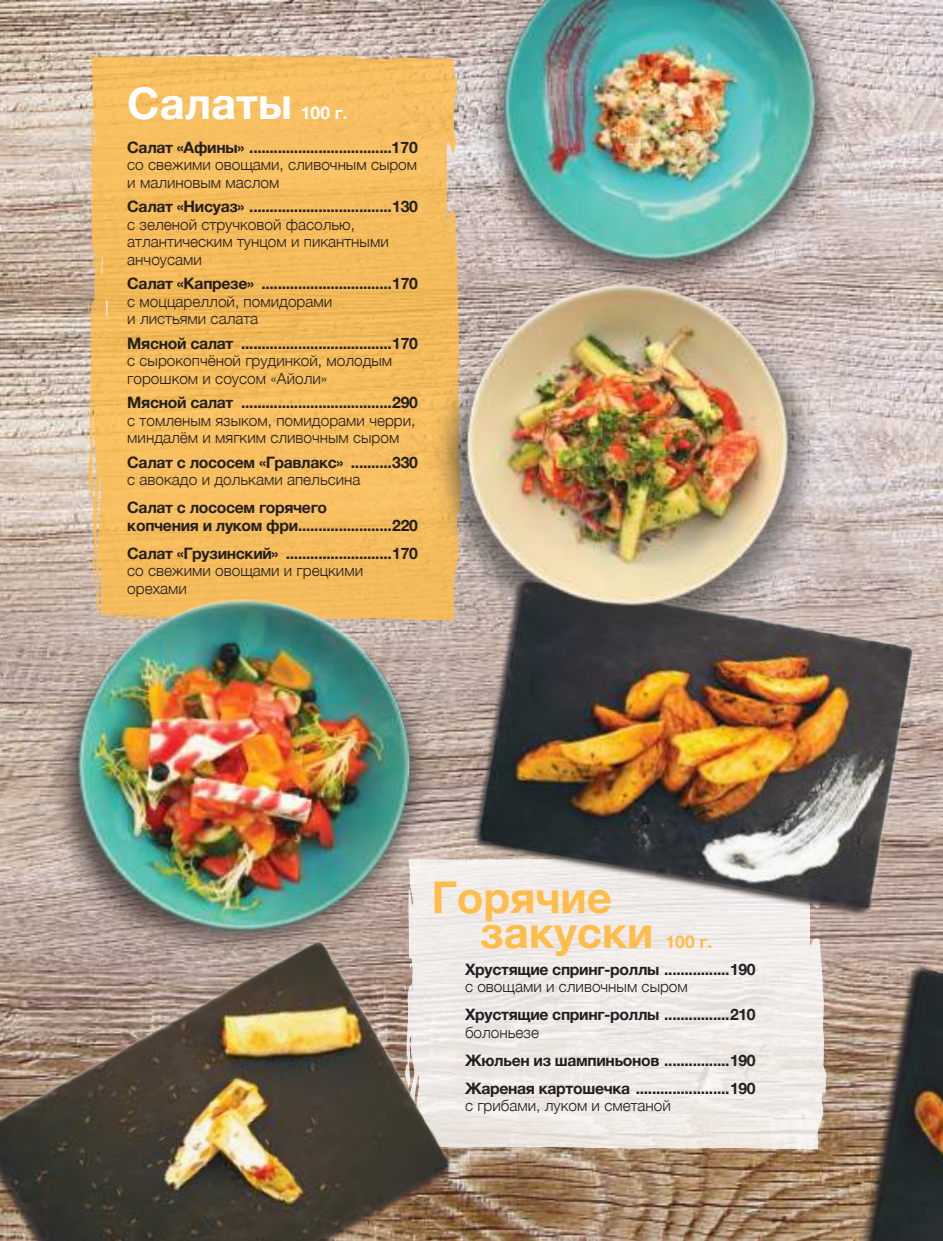
<style>
.page{position:relative;width:943px;height:1241px;background:#fff}
.page>*{position:absolute;margin:0;border:0;box-sizing:border-box;transform-origin:0 0}
.t1{font:700 43.75px/35px "Helvetica Neue";color:#ffbd4b}
.t2{font:700 43.75px "Helvetica Neue";color:#fff}
.t3{font:700 17.5px "Helvetica Neue";color:#fff}
.t4{font:700 17.5px "Helvetica Neue";color:#ffbd4b}
.t5{font:700 15.75px/17.5px "Helvetica Neue";letter-spacing:-.02em;color:#241f1f}
.t6{font:300 15.4px/17.5px "Helvetica Neue";color:#241f1f}
</style>
<div class="page">
<img style="left:0;top:1px;width:943px;height:1239px">
<svg style="left:475px;top:964px;width:351px;height:184px;background:#eee9e5"></svg>
<img style="left:475px;top:554px;width:455px;height:410px">
<img style="left:846px;top:939px;width:97px;height:301px">
<img style="left:918px;top:616px;width:25px;height:489px">
<svg style="left:88px;top:56px;width:351px;height:503px;background:#f5be63"></svg>
<svg style="left:101px;top:206px;width:338px;height:353px;background:#f5bc5d"></svg>
<img style="left:42px;top:559px;width:468px;height:399px">
<img style="left:382px;top:255px;width:458px;height:412px">
<img style="left:0;top:881px;width:475px;height:359px">
<img style="left:439px;top:0;width:440px;height:333px">
<h1 class="t2" style="left:127px;top:69px;width:166px">Салаты</h1>
<p class="t3" style="left:301px;top:99px;width:48px">100 г.</p>
<p class="t5" style="left:127px;top:139px;width:292px">Салат «Афины» ...................................170</p>
<p class="t6" style="left:127px;top:155px;width:291px">со свежими овощами, сливочным сыром и малиновым маслом</p>
<p class="t5" style="left:127px;top:198px;width:292px">Салат «Нисуаз» ...................................130</p>
<p class="t6" style="left:127px;top:214px;width:263px">с зеленой стручковой фасолью, атлантическим тунцом и пикантными анчоусами</p>
<p class="t5" style="left:127px;top:275px;width:292px">Салат «Капрезе» ................................170</p>
<p class="t6" style="left:127px;top:291px;width:206px">с моццареллой, помидорами и листьями салата</p>
<p class="t5" style="left:127px;top:335px;width:292px">Мясной салат .....................................170</p>
<p class="t6" style="left:127px;top:351px;width:266px">с сырокопчёной грудинкой, молодым горошком и соусом «Айоли»</p>
<p class="t5" style="left:127px;top:394px;width:292px">Мясной салат .....................................290</p>
<p class="t6" style="left:127px;top:410px;width:290px">с томленым языком, помидорами черри, миндалём и мягким сливочным сыром</p>
<p class="t5" style="left:127px;top:453px;width:292px">Салат с лососем «Гравлакс» ..........330</p>
<p class="t6" style="left:127px;top:470px;width:235px">с авокадо и дольками апельсина</p>
<p class="t5" style="left:127px;top:499px;width:292px">Салат с лососем горячего<br>копчения и луком фри.......................220</p>
<p class="t5" style="left:127px;top:544px;width:292px">Салат «Грузинский» ..........................170</p>
<p class="t6" style="left:127px;top:560px;width:237px">со свежими овощами и грецкими орехами</p>
<h1 class="t1" style="left:480px;top:880px;width:175px;text-indent:-49px">Горячие закуски</h1>
<p class="t4" style="left:665px;top:927px;width:48px">100 г.</p>
<p class="t5" style="left:465px;top:960px;width:292px">Хрустящие спринг-роллы ................190</p>
<p class="t6" style="left:465px;top:976px;width:224px">с овощами и сливочным сыром</p>
<p class="t5" style="left:465px;top:1006px;width:292px">Хрустящие спринг-роллы ................210</p>
<p class="t6" style="left:465px;top:1022px;width:76px">болоньезе</p>
<p class="t5" style="left:465px;top:1046px;width:292px;line-height:28px">Жюльен из шампиньонов ................190<br>Жареная картошечка .......................190</p>
<p class="t6" style="left:465px;top:1095px;width:207px">с грибами, луком и сметаной</p>
</div>
